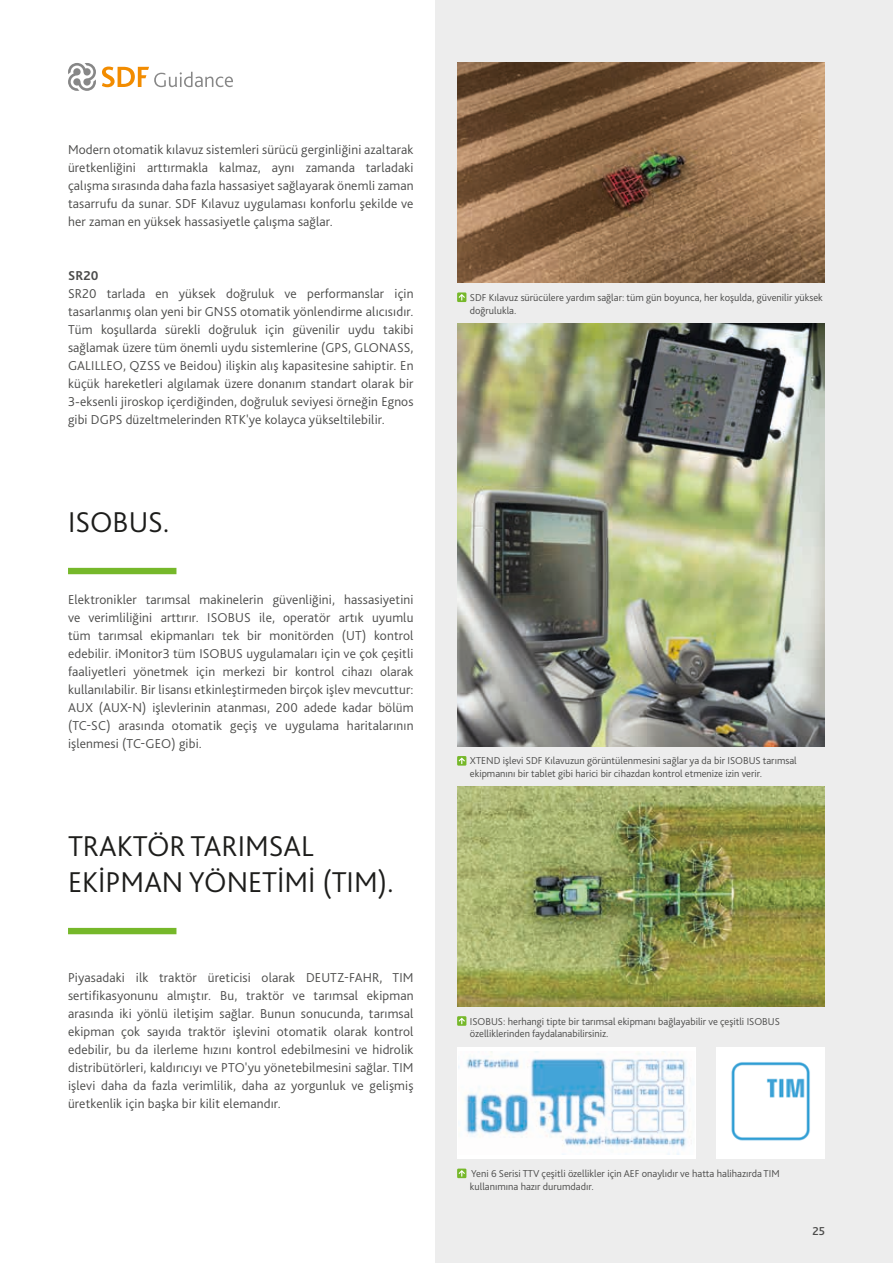
<style>
.page{position:relative;width:893px;height:1263px;background:#fff}
.page>*{position:absolute;margin:0;border:0;box-sizing:border-box;transform-origin:0 0}
.t1{font:300 30px/36px "Bliss Pro";color:#1d1d1b}
.t2{font:300 13.5px/18px "Bliss Pro";letter-spacing:.01em;color:#4b4b4a;text-align:justify}
.t3{font:700 13.5px "Bliss Pro";color:#4b4b4a}
.t4{font:500 12px "Bliss Pro";color:#4b4b4a}
.t5{font:300 10.5px/12.8px "Bliss Pro";color:#4b4b4a}
</style>
<div class="page">
<div style="left:436px;top:0;width:457px;height:1263px;background:#ededed"></div>
<img style="left:457px;top:63px;width:368px;height:220px">
<img style="left:457px;top:787px;width:368px;height:219px">
<div style="left:457px;top:1047px;width:238px;height:112px;background:#fff"></div>
<img style="left:458px;top:1051px;width:232px;height:103px">
<div style="left:716px;top:1047px;width:109px;height:112px;background:#fff"></div>
<img style="left:731px;top:1062px;width:79px;height:79px">
<img style="left:457px;top:324px;width:368px;height:422px">
<svg style="left:68px;top:63px;width:28px;height:28px"></svg>
<svg style="left:102px;top:67px;width:131px;height:20px"></svg>
<svg style="left:457px;top:1016px;width:9px;height:10px"></svg>
<svg style="left:459px;top:1018px;width:6px;height:6px"></svg>
<svg style="left:457px;top:292px;width:9px;height:10px"></svg>
<svg style="left:459px;top:294px;width:6px;height:6px"></svg>
<svg style="left:457px;top:1168px;width:9px;height:10px"></svg>
<svg style="left:459px;top:1170px;width:6px;height:6px"></svg>
<div style="left:457px;top:756px;width:9px;height:10px;background:#76b82a"></div>
<svg style="left:459px;top:758px;width:6px;height:6px"></svg>
<div style="left:68px;top:568px;width:108px;height:6px;background:#76b82a"></div>
<div style="left:68px;top:928px;width:108px;height:6px;background:#76b82a"></div>
<p class="t2" style="left:68px;top:140px;width:347px">Modern otomatik kılavuz sistemleri sürücü gerginliğini azaltarak üretkenliğini arttırmakla kalmaz, aynı zamanda tarladaki çalışma sırasında daha fazla hassasiyet sağlayarak önemli zaman tasarrufu da sunar. SDF Kılavuz uygulaması konforlu şekilde ve her zaman en yüksek hassasiyetle çalışma sağlar.</p>
<p class="t3" style="left:68px;top:267px;width:32px">SR20</p>
<p class="t2" style="left:68px;top:284px;width:347px">SR20 tarlada en yüksek doğruluk ve performanslar için tasarlanmış olan yeni bir GNSS otomatik yönlendirme alıcısıdır.<br>Tüm koşullarda sürekli doğruluk için güvenilir uydu takibi sağlamak üzere tüm önemli uydu sistemlerine (GPS, GLONASS, GALILLEO, QZSS ve Beidou) ilişkin alış kapasitesine sahiptir. En küçük hareketleri algılamak üzere donanım standart olarak bir 3-eksenli jiroskop içerdiğinden, doğruluk seviyesi örneğin Egnos gibi DGPS düzeltmelerinden RTK'ye kolayca yükseltilebilir.</p>
<h1 class="t1" style="left:68px;top:504px;width:103px">ISOBUS.</h1>
<p class="t2" style="left:68px;top:590px;width:347px">Elektronikler tarımsal makinelerin güvenliğini, hassasiyetini ve verimliliğini arttırır. ISOBUS ile, operatör artık uyumlu tüm tarımsal ekipmanları tek bir monitörden (UT) kontrol edebilir. iMonitor3 tüm ISOBUS uygulamaları için ve çok çeşitli faaliyetleri yönetmek için merkezi bir kontrol cihazı olarak kullanılabilir. Bir lisansı etkinleştirmeden birçok işlev mevcuttur:<br>AUX (AUX-N) işlevlerinin atanması, 200 adede kadar bölüm (TC-SC) arasında otomatik geçiş ve uygulama haritalarının işlenmesi (TC-GEO) gibi.</p>
<h1 class="t1" style="left:68px;top:828px;width:327px">TRAKTÖR TARIMSAL<br>EKİPMAN YÖNETİMİ (TIM).</h1>
<p class="t2" style="left:68px;top:968px;width:347px">Piyasadaki ilk traktör üreticisi olarak DEUTZ-FAHR, TIM sertifikasyonunu almıştır. Bu, traktör ve tarımsal ekipman arasında iki yönlü iletişim sağlar. Bunun sonucunda, tarımsal ekipman çok sayıda traktör işlevini otomatik olarak kontrol edebilir, bu da ilerleme hızını kontrol edebilmesini ve hidrolik distribütörleri, kaldırıcıyı ve PTO'yu yönetebilmesini sağlar. TIM işlevi daha da fazla verimlilik, daha az yorgunluk ve gelişmiş üretkenlik için başka bir kilit elemandır.</p>
<p class="t5" style="left:470px;top:291px;width:355px">SDF Kılavuz sürücülere yardım sağlar: tüm gün boyunca, her koşulda, güvenilir yüksek doğrulukla.</p>
<p class="t5" style="left:470px;top:754px;width:328px">XTEND işlevi SDF Kılavuzun görüntülenmesini sağlar ya da bir ISOBUS tarımsal ekipmanını bir tablet gibi harici bir cihazdan kontrol etmenize izin verir.</p>
<p class="t5" style="left:470px;top:1014px;width:311px">ISOBUS: herhangi tipte bir tarımsal ekipmanı bağlayabilir ve çeşitli ISOBUS özelliklerinden faydalanabilirsiniz.</p>
<p class="t5" style="left:470px;top:1167px;width:311px">Yeni 6 Serisi TTV çeşitli özellikler için AEF onaylıdır ve hatta halihazırda TIM kullanımına hazır durumdadır.</p>
<p class="t4" style="left:812px;top:1223px;width:14px">25</p>
</div>
